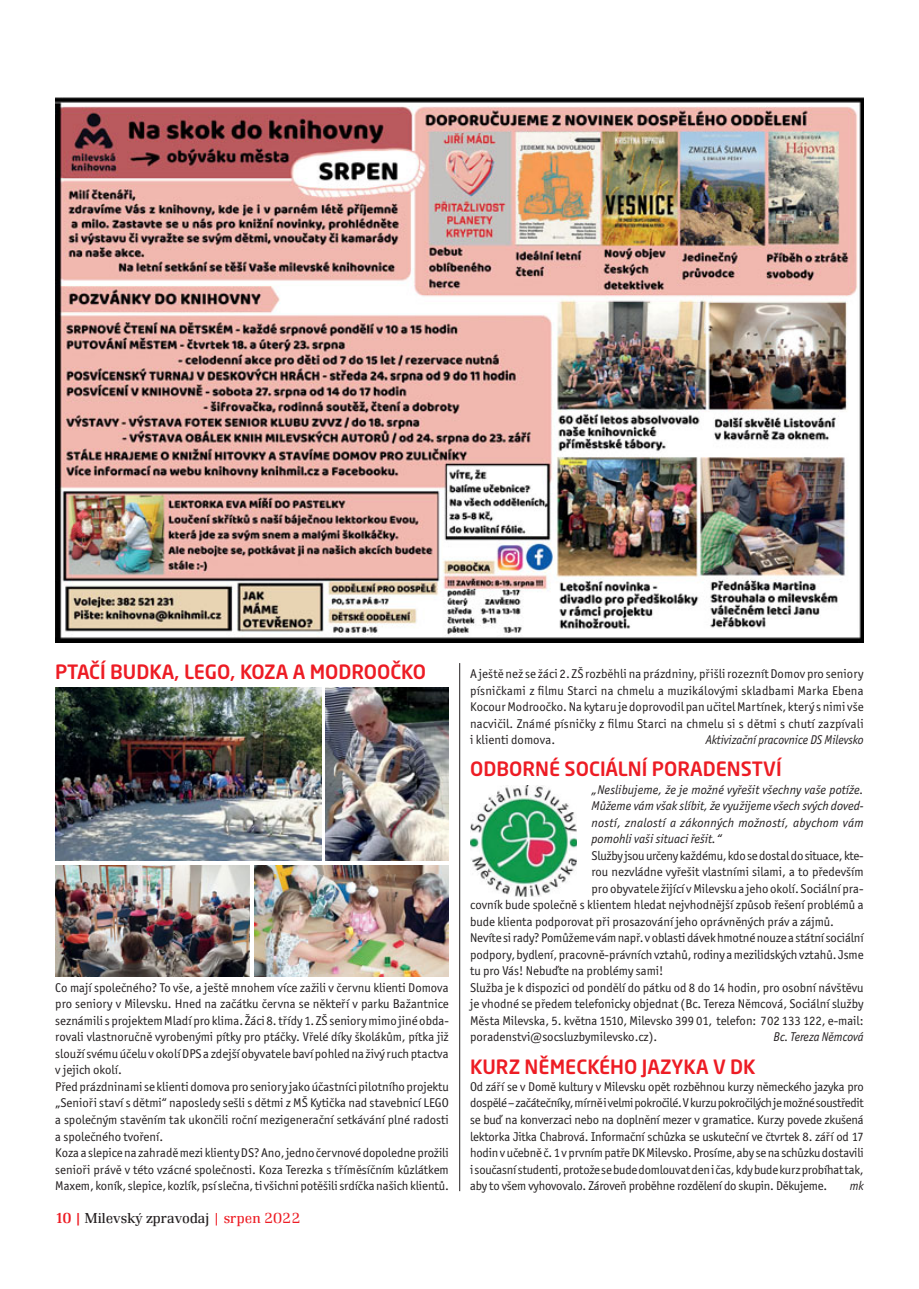
<style>
.page{position:relative;width:919px;height:1289px;background:#fff}
.page>*{position:absolute;margin:0;border:0;box-sizing:border-box;transform-origin:0 0}
.t1{font:500 19.5px "Neo Sans Pro";color:#ed1c24}
.t2{font:300 15px "Renault TOT";color:#231f20}
.t3{font:12.75px/16.5px "Officina Sans Itc TOT";color:#231f20;text-align:justify}
.t4{font:italic 12.75px/16.5px "Officina Sans Itc TOT";color:#231f20;text-align:justify}
.t5{font:12.75px "Officina Sans Itc TOT";letter-spacing:-.02em;color:#231f20}
.t6{font:italic 12.75px "Officina Sans Itc TOT";color:#231f20;scale:.95 1}
.s1{font-weight:500;color:#ed1c24}
.s2{color:#ed1c24}
</style>
<div class="page">
<hr style="left:459px;top:663px;width:1px;height:528px;background:#231f20">
<img style="left:55px;top:687px;width:266px;height:173px">
<img style="left:55px;top:865px;width:195px;height:111px">
<img style="left:254px;top:865px;width:195px;height:111px">
<img style="left:325px;top:687px;width:124px;height:173px">
<img style="left:470px;top:785px;width:106px;height:111px">
<img style="left:55px;top:98px;width:808px;height:544px">
<h1 class="t1" style="left:55px;top:660px;width:372px">PTAČÍ BUDKA, LEGO, KOZA A MODROOČKO</h1>
<p class="t3" style="left:55px;top:980px;width:395px;text-align:left">Co mají společného? To vše, a ještě mnohem více zažili v červnu klienti Domova pro seniory v Milevsku. Hned na začátku června se někteří v parku Bažantnice seznámili s projektem Mladí pro klima. Žáci 8. třídy 1. ZŠ seniory mimo jiné obda&shy;rovali vlastnoručně vyrobenými pítky pro ptáčky. Vřelé díky školákům, pítka již slouží svému účelu v okolí DPS a zdejší obyvatele baví pohled na živý ruch ptactva v jejich okolí.<br>Před prázdninami se klienti domova pro seniory jako účastníci pilotního projektu „Senioři staví s dětmi“ naposledy sešli s dětmi z MŠ Kytička nad stavebnicí LEGO a společným stavěním tak ukončili roční mezigenerační setkávání plné radosti a společného tvoření.<br>Koza a slepice na zahradě mezi klienty DS? Ano, jedno červnové dopoledne prožili senioři právě v této vzácné společnosti. Koza Terezka s tříměsíčním kůzlátkem Maxem, koník, slepice, kozlík, psí slečna, ti všichni potěšili srdíčka našich klientů.</p>
<p class="t2" style="left:55px;top:1212px;width:247px"><span class="s1">10 |</span> Milevský zpravodaj <span class="s2">| srpen 2022</span></p>
<p class="t3" style="left:470px;top:666px;width:395px">A ještě než se žáci 2. ZŠ rozběhli na prázdniny, přišli rozeznít Domov pro seniory písničkami z filmu Starci na chmelu a muzikálovými skladbami Marka Ebena Kocour Modroočko. Na kytaru je doprovodil pan učitel Martínek, který s nimi vše nacvičil. Známé písničky z filmu Starci na chmelu si s dětmi s chutí zazpívali i klienti domova.</p>
<p class="t6" style="left:705px;top:735px;width:168px">Aktivizační pracovnice DS Milevsko</p>
<h1 class="t1" style="left:470px;top:758px;width:313px">ODBORNÉ SOCIÁLNÍ PORADENSTVÍ</h1>
<p class="t4" style="left:591px;top:782px;width:274px">„Neslibujeme, že je možné vyřešit všechny vaše potíže.<br>Můžeme vám však slíbit, že využijeme všech svých doved&shy;ností, znalostí a zákonných možností, abychom vám pomohli vaši situaci řešit.“</p>
<p class="t5" style="left:591px;top:850px;width:273px">Služby jsou určeny každému, kdo se dostal do situace, kte-</p>
<p class="t3" style="left:591px;top:864px;width:274px">rou nezvládne vyřešit vlastními silami, a to především</p>
<p class="t3" style="left:591px;top:881px;width:273px">pro obyvatele žijící v Milevsku a jeho okolí. Sociální pra-</p>
<p class="t3" style="left:470px;top:897px;width:395px">covník bude společně s klientem hledat nejvhodnější způsob řešení problémů a</p>
<p class="t3" style="left:470px;top:914px;width:365px">bude klienta podporovat při prosazování jeho oprávněných práv a zájmů.</p>
<p class="t3" style="left:470px;top:930px;width:395px">Nevíte si rady? Pomůžeme vám např. v oblasti dávek hmotné nouze a státní sociální</p>
<p class="t3" style="left:470px;top:947px;width:395px">podpory, bydlení, pracovně-právních vztahů, rodiny a mezilidských vztahů. Jsme</p>
<p class="t3" style="left:470px;top:963px;width:195px">tu pro Vás! Nebuďte na problémy sami!</p>
<p class="t3" style="left:470px;top:980px;width:395px">Služba je k dispozici od pondělí do pátku od 8 do 14 hodin, pro osobní návštěvu</p>
<p class="t3" style="left:470px;top:996px;width:395px">je vhodné se předem telefonicky objednat (Bc. Tereza Němcová, Sociální služby</p>
<p class="t3" style="left:470px;top:1013px;width:395px">Města Milevska, 5. května 1510, Milevsko 399 01, telefon: 702 133 122, e-mail:</p>
<p class="t3" style="left:470px;top:1029px;width:189px">poradenstvi@socsluzbymilevsko.cz).</p>
<p class="t6" style="left:773px;top:1032px;width:96px">Bc. Tereza Němcová</p>
<h1 class="t1" style="left:470px;top:1056px;width:287px">KURZ NĚMECKÉHO JAZYKA V DK</h1>
<p class="t3" style="left:470px;top:1079px;width:395px">Od září se v Domě kultury v Milevsku opět rozběhnou kurzy německého jazyka pro dospělé – začátečníky, mírně ivelmi pokročilé. Vkurzu pokročilých je možné soustředit se buď na konverzaci nebo na doplnění mezer v gramatice. Kurzy povede zkušená lektorka Jitka Chabrová. Informační schůzka se uskuteční ve čtvrtek 8. září od 17 hodin v učebně č. 1 v prvním patře DK Milevsko. Prosíme, aby se na schůzku dostavili isoučasní studenti, protože se bude domlouvat den ičas, kdy bude kurz probíhat tak, aby to všem vyhovovalo. Zároveň proběhne rozdělení do skupin. Děkujeme.</p>
<p class="t6" style="left:849px;top:1180px;width:16px">mk</p>
</div>
